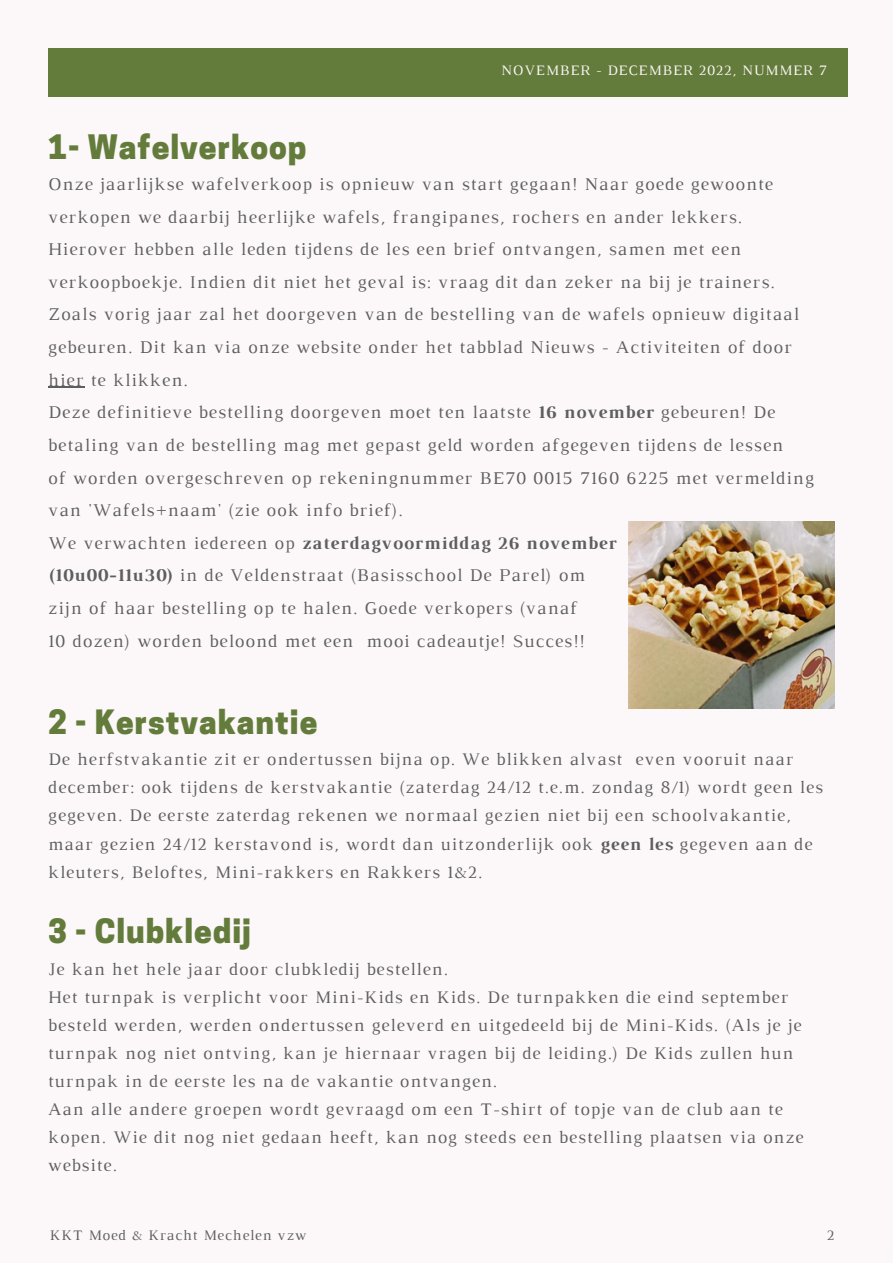
<style>
.page{position:relative;width:893px;height:1264px;background:#fff}
.page>*{position:absolute;margin:0;border:0;box-sizing:border-box;transform-origin:0 0}
.t1{font:800 31.65px "Cooper Hewitt";letter-spacing:.03em;color:#647c3b}
.t2{font:800 31.5px "Cooper Hewitt";letter-spacing:.03em;color:#647c3b}
.t3{font:18.3px/32.5px "Luthier";letter-spacing:.06em;color:#5d5e60}
.t4{font:18px/28px "Luthier";letter-spacing:.06em;color:#5d5e60}
.t5{font:14.85px "Luthier";letter-spacing:.06em;color:#5d5e60}
.t6{font:14.7px "Luthier";letter-spacing:.06em;color:#fcf7f8}
.s1{font-weight:700}
</style>
<div class="page">
<div style="left:0;top:0;width:892px;height:1262px;background:#fcf7f8"></div>
<div style="left:48px;top:48px;width:799px;height:49px;background:#647c3b"></div>
<img style="left:628px;top:522px;width:206px;height:186px">
<hr style="left:48px;top:387px;width:37px;height:1px;background:#5d5e60">
<h1 class="t1" style="left:48px;top:135px;width:260px">1- Wafelverkoop</h1>
<p class="t6" style="left:501px;top:65px;width:327px">NOVEMBER - DECEMBER 2022, NUMMER 7</p>
<p class="t3" style="left:48px;top:169px;width:767px">Onze jaarlijkse wafelverkoop is opnieuw van start gegaan! Naar goede gewoonte verkopen we daarbij heerlijke wafels, frangipanes, rochers en ander lekkers.<br>Hierover hebben alle leden tijdens de les een brief ontvangen, samen met een verkoopboekje. Indien dit niet het geval is: vraag dit dan zeker na bij je trainers.<br>Zoals vorig jaar zal het doorgeven van de bestelling van de wafels opnieuw digitaal gebeuren. Dit kan via onze website onder het tabblad Nieuws - Activiteiten of door hier te klikken.<br>Deze definitieve bestelling doorgeven moet ten laatste <span class="s1">16 november</span> gebeuren! De betaling van de bestelling mag met gepast geld worden afgegeven tijdens de lessen<br>of worden overgeschreven op rekeningnummer BE70 0015 7160 6225 met vermelding van 'Wafels+naam' (zie ook info brief).<br>We verwachten iedereen op <span class="s1">zaterdagvoormiddag 26 november<br>(10u00-11u30)</span> in de Veldenstraat (Basisschool De Parel) om<br>zijn of haar bestelling op te halen. Goede verkopers (vanaf<br>10 dozen) worden beloond met een mooi cadeautje! Succes!!</p>
<h2 class="t2" style="left:48px;top:710px;width:270px">2 - Kerstvakantie</h2>
<p class="t4" style="left:48px;top:746px;width:776px">De herfstvakantie zit er ondertussen bijna op. We blikken alvast even vooruit naar december: ook tijdens de kerstvakantie (zaterdag 24/12 t.e.m. zondag 8/1) wordt geen les gegeven. De eerste zaterdag rekenen we normaal gezien niet bij een schoolvakantie, maar gezien 24/12 kerstavond is, wordt dan uitzonderlijk ook <span class="s1">geen les</span> gegeven aan de kleuters, Beloftes, Mini-rakkers en Rakkers 1&amp;2.</p>
<h2 class="t2" style="left:48px;top:919px;width:204px">3 - Clubkledij</h2>
<p class="t4" style="left:48px;top:956px;width:756px">Je kan het hele jaar door clubkledij bestellen.<br>Het turnpak is verplicht voor Mini-Kids en Kids. De turnpakken die eind september besteld werden, werden ondertussen geleverd en uitgedeeld bij de Mini-Kids. (Als je je turnpak nog niet ontving, kan je hiernaar vragen bij de leiding.) De Kids zullen hun turnpak in de eerste les na de vakantie ontvangen.<br>Aan alle andere groepen wordt gevraagd om een T-shirt of topje van de club aan te kopen. Wie dit nog niet gedaan heeft, kan nog steeds een bestelling plaatsen via onze website.</p>
<p class="t5" style="left:50px;top:1229px;width:257px">KKT Moed &amp; Kracht Mechelen vzw</p>
<p class="t5" style="left:826px;top:1229px;width:9px">2</p>
</div>
